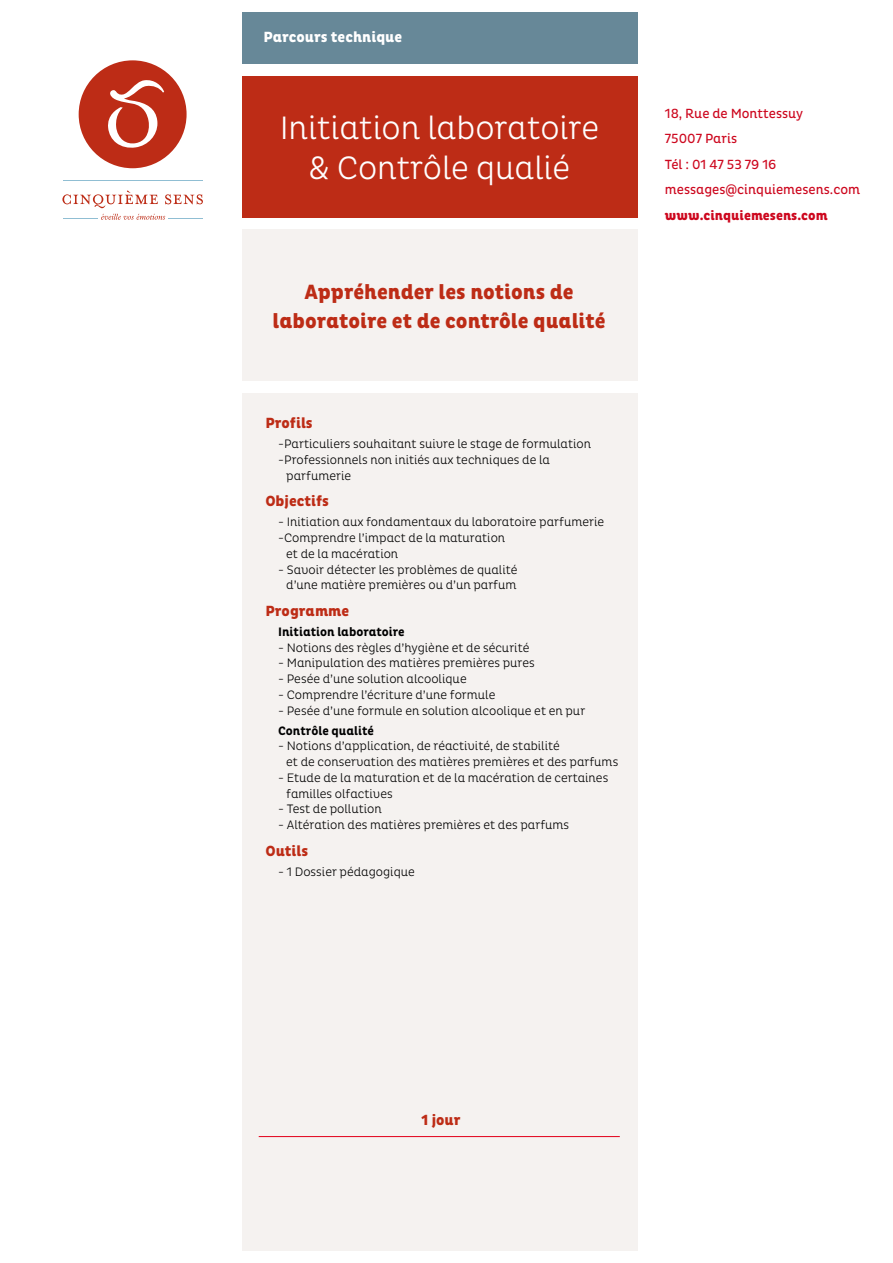
<style>
.page{position:relative;width:893px;height:1263px;background:#fff}
.page>*{position:absolute;margin:0;border:0;box-sizing:border-box;transform-origin:0 0}
.t1{font:300 33px/39.6px "Pluto Cond";color:#fff;text-align:center}
.t2{font:800 21px/28.5px "Pluto Cond";color:#bd2c16;text-align:center}
.t3{font:800 15px "Pluto Cond";color:#bd2c16}
.t4{font:800 15px "Pluto Cond";color:#fff}
.t5{font:13.5px/25.5px "Pluto Cond";color:#cd071e}
.t6{font:800 13.5px "Pluto Cond";color:#cd071e}
.t7{font:300 12.45px/15.8px "Pluto Cond";color:#000}
.t8{font:700 12.45px "Pluto Cond";color:#000}
</style>
<div class="page">
<svg style="left:62px;top:191px;width:96px;height:17px"></svg>
<svg style="left:165px;top:194px;width:38px;height:10px"></svg>
<hr style="left:63px;top:181px;width:139px;height:1px;background:#90bed3">
<hr style="left:63px;top:218px;width:35px;height:1px;background:#90bed3">
<hr style="left:168px;top:218px;width:34px;height:1px;background:#90bed3">
<svg style="left:79px;top:60px;width:108px;height:108px"></svg>
<svg style="left:101px;top:214px;width:64px;height:6px"></svg>
<div style="left:242px;top:230px;width:395px;height:151px;background:#f5f2f0"></div>
<div style="left:242px;top:13px;width:395px;height:51px;background:#678898"></div>
<div style="left:242px;top:393px;width:395px;height:858px;background:#f5f2f0"></div>
<div style="left:242px;top:76px;width:395px;height:142px;background:#bd2c16"></div>
<hr style="left:259px;top:1136px;width:361px;height:1px;background:#e2001a">
<p class="t4" style="left:263px;top:29px;width:140px">Parcours technique</p>
<h1 class="t1" style="left:280px;top:109px;width:321px">Initiation laboratoire &amp; Contrôle qualié</h1>
<h2 class="t2" style="left:272px;top:278px;width:335px">Appréhender les notions de laboratoire et de contrôle qualité</h2>
<p class="t3" style="left:265px;top:415px;width:49px">Profils</p>
<p class="t7" style="left:278px;top:436px;width:314px">-Particuliers souhaitant suivre le stage de formulation</p>
<p class="t7" style="left:278px;top:452px;width:273px">-Professionnels non initiés aux techniques de la</p>
<p class="t7" style="left:286px;top:468px;width:66px">parfumerie</p>
<p class="t3" style="left:265px;top:493px;width:65px">Objectifs</p>
<p class="t7" style="left:278px;top:514px;width:327px">- Initiation aux fondamentaux du laboratoire parfumerie</p>
<p class="t7" style="left:278px;top:530px;width:229px">-Comprendre l’impact de la maturation</p>
<p class="t7" style="left:286px;top:546px;width:114px">et de la macération</p>
<p class="t7" style="left:278px;top:562px;width:241px;text-align:center">- Savoir détecter les problèmes de qualité d’une matière premières ou d’un parfum</p>
<p class="t3" style="left:265px;top:602px;width:85px">Programme</p>
<p class="t8" style="left:278px;top:624px;width:128px">Initiation laboratoire</p>
<p class="t7" style="left:278px;top:640px;width:253px">- Notions des règles d’hygiène et de sécurité</p>
<p class="t7" style="left:278px;top:655px;width:258px">- Manipulation des matières premières pures</p>
<p class="t7" style="left:278px;top:671px;width:190px">- Pesée d’une solution alcoolique</p>
<p class="t7" style="left:278px;top:687px;width:219px">- Comprendre l’écriture d’une formule</p>
<p class="t7" style="left:278px;top:703px;width:309px">- Pesée d’une formule en solution alcoolique et en pur</p>
<p class="t8" style="left:278px;top:723px;width:97px">Contrôle qualité</p>
<p class="t7" style="left:286px;top:738px;width:334px;text-indent:-8px">- Notions d’application, de réactivité, de stabilité<br>et de conservation des matières premières et des parfums</p>
<p class="t7" style="left:286px;top:770px;width:324px;text-indent:-8px">- Etude de la maturation et de la macération de certaines familles olfactives</p>
<p class="t7" style="left:278px;top:801px;width:105px">- Test de pollution</p>
<p class="t7" style="left:278px;top:817px;width:292px">- Altération des matières premières et des parfums</p>
<p class="t3" style="left:265px;top:842px;width:44px">Outils</p>
<p class="t7" style="left:278px;top:864px;width:138px">- 1 Dossier pédagogique</p>
<p class="t5" style="left:665px;top:101px;width:197px">18, Rue de Monttessuy<br>75007 Paris<br>Tél : 01 47 53 79 16 messages@cinquiemesens.com</p>
<p class="t6" style="left:665px;top:207px;width:164px">www.cinquiemesens.com</p>
<p class="t3" style="left:421px;top:1112px;width:41px">1 jour</p>
</div>
